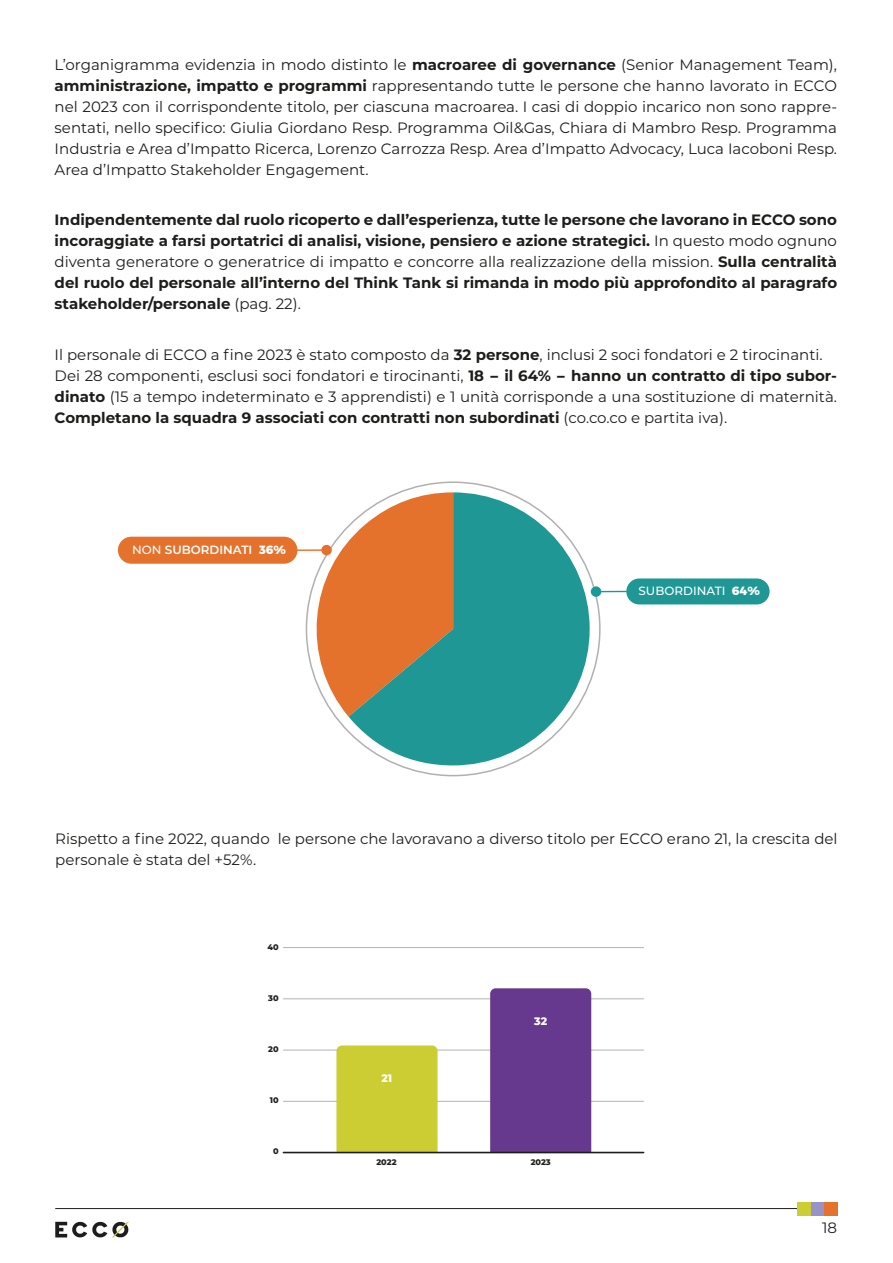
<style>
.page{position:relative;width:893px;height:1263px;background:#fff}
.page>*{position:absolute;margin:0;border:0;box-sizing:border-box;transform-origin:0 0}
.t1{font:15px/21px "Montserrat";color:#1d1d1b}
.t2{font:700 15px/21px "Montserrat";color:#1d1d1b;text-align:justify}
.t3{font:600 12px "Montserrat";color:#fff}
.t4{font:500 12px "Montserrat";color:#fff}
.t5{font:100 10.8px "Montserrat";color:#fff}
.t6{font:100 8.1px "Montserrat";color:#1e1e1c}
.s1{font-weight:700}
.s2{font-weight:400}
.s3{font-weight:500}
.s4{font-weight:800}
</style>
<div class="page">
<svg style="left:55px;top:1221px;width:74px;height:16px"></svg>
<hr style="left:55px;top:1208px;width:782px;height:1px;background:#1d1d1b">
<div style="left:811px;top:1202px;width:13px;height:13px;background:#9793c7"></div>
<div style="left:824px;top:1202px;width:13px;height:13px;background:#e4712c"></div>
<div style="left:797px;top:1202px;width:14px;height:13px;background:#cbcd33"></div>
<hr style="left:283px;top:1101px;width:361px;height:1px;background:#b3b3b2">
<hr style="left:283px;top:1050px;width:361px;height:1px;background:#b3b3b2">
<hr style="left:283px;top:998px;width:361px;height:1px;background:#b3b3b2">
<hr style="left:283px;top:947px;width:361px;height:1px;background:#b3b3b2">
<div style="left:336px;top:1045px;width:102px;height:107px;background:#cbcd33"></div>
<div style="left:490px;top:988px;width:101px;height:164px;background:#67398e"></div>
<hr style="left:283px;top:1152px;width:361px;height:1px;background:#1d1d1b">
<div style="left:118px;top:537px;width:179px;height:27px;background:#e4712c;border-radius:14px"></div>
<hr style="left:296px;top:549px;width:31px;height:2px;background:#e4712c">
<svg style="left:300px;top:525px;width:49px;height:192px"></svg>
<svg style="left:349px;top:492px;width:241px;height:273px;background:#779d8a"></svg>
<div style="left:626px;top:578px;width:144px;height:26px;background:#1e9795;border-radius:13px"></div>
<hr style="left:596px;top:591px;width:30px;height:1px;background:#199998">
<div style="left:591px;top:586px;width:10px;height:11px;background:#199998;border-radius:50%"></div>
<p class="t1" style="left:55px;top:53px;width:784px;text-align:justify">L’organigramma evidenzia in modo distinto le <span class="s1">macroaree di governance</span> (Senior Management Team), <span class="s1">amministrazione, impatto e programmi</span> rappresentando tutte le persone che hanno lavorato in ECCO nel 2023 con il corrispondente titolo, per ciascuna macroarea. I casi di doppio incarico non sono rappre&shy;sentati, nello specifico: Giulia Giordano Resp. Programma Oil&amp;Gas, Chiara di Mambro Resp. Programma Industria e Area d’Impatto Ricerca, Lorenzo Carrozza Resp. Area d’Impatto Advocacy, Luca Iacoboni Resp.<br>Area d’Impatto Stakeholder Engagement.</p>
<p class="t2" style="left:55px;top:209px;width:784px">Indipendentemente dal ruolo ricoperto e dall’esperienza, tutte le persone che lavorano in ECCO sono incoraggiate a farsi portatrici di analisi, visione, pensiero e azione strategici. <span class="s2">In questo modo ognuno diventa generatore o generatrice di impatto e concorre alla realizzazione della mission.</span> Sulla centralità del ruolo del personale all’interno del Think Tank si rimanda in modo più approfondito al paragrafo stakeholder/personale <span class="s2">(pag. 22).</span></p>
<p class="t1" style="left:55px;top:343px;width:784px">Il personale di ECCO a fine 2023 è stato composto da <span class="s1">32 persone</span>, inclusi 2 soci fondatori e 2 tirocinanti.<br>Dei 28 componenti, esclusi soci fondatori e tirocinanti, <span class="s1">18 - il 64% - hanno un contratto di tipo subor&shy;dinato</span> (15 a tempo indeterminato e 3 apprendisti) e 1 unità corrisponde a una sostituzione di maternità.<br><span class="s1">Completano la squadra 9 associati con contratti non subordinati</span> (co.co.co e partita iva).</p>
<p class="t3" style="left:132px;top:541px;width:155px"><span class="s3">NON</span> SUBORDINATI <span class="s4">36%</span></p>
<p class="t4" style="left:639px;top:583px;width:123px">SUBORDINATI <span class="s4">64%</span></p>
<p class="t1" style="left:55px;top:827px;width:784px">Rispetto a fine 2022, quando le persone che lavoravano a diverso titolo per ECCO erano 21, la crescita del personale è stata del +52%.</p>
<p class="t6" style="left:267px;top:941px;width:13px">40</p>
<p class="t6" style="left:268px;top:992px;width:12px">30</p>
<p class="t6" style="left:268px;top:1043px;width:12px">20</p>
<p class="t6" style="left:270px;top:1095px;width:10px">10</p>
<p class="t6" style="left:273px;top:1146px;width:7px">0</p>
<p class="t5" style="left:381px;top:1071px;width:12px">21</p>
<p class="t5" style="left:534px;top:1014px;width:14px">32</p>
<p class="t6" style="left:376px;top:1157px;width:22px">2022</p>
<p class="t6" style="left:531px;top:1157px;width:22px">2023</p>
<p class="t1" style="left:822px;top:1216px;width:16px">18</p>
</div>
